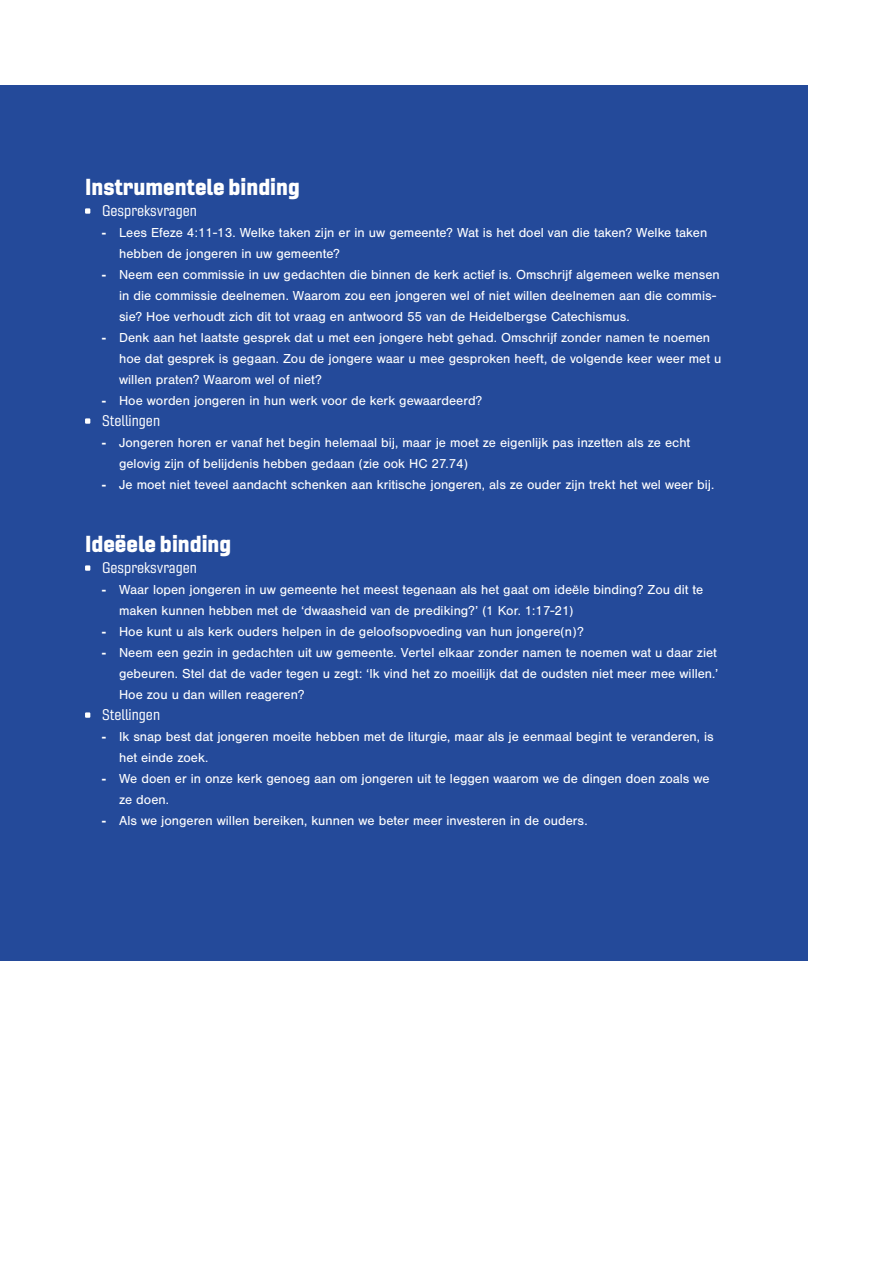
<style>
.page{position:relative;width:893px;height:1263px;background:#fff}
.page>*{position:absolute;margin:0;border:0;box-sizing:border-box;transform-origin:0 0}
.t1{font:22.5px "Gineso Nor Bla";color:#fff}
.t2{font:15px "Gineso Nor Reg";color:#fff}
.t3{font:13.5px/21px "Nimbus San";color:#fff}
.s1{font-weight:700}
</style>
<div class="page">
<div style="left:0;top:85px;width:808px;height:875px;background:#244a9a"></div>
<svg style="left:85px;top:208px;width:5px;height:6px"></svg>
<svg style="left:85px;top:418px;width:5px;height:6px"></svg>
<svg style="left:85px;top:565px;width:5px;height:6px"></svg>
<svg style="left:85px;top:712px;width:5px;height:6px"></svg>
<h1 class="t1" style="left:85px;top:172px;width:216px">Instrumentele binding</h1>
<p class="t2" style="left:102px;top:201px;width:96px">Gespreksvragen</p>
<p class="t3" style="left:119px;top:222px;width:590px;text-indent:-17px"><span class="s1">-</span> Lees Efeze 4:11-13. Welke taken zijn er in uw gemeente? Wat is het doel van die taken? Welke taken hebben de jongeren in uw gemeente?</p>
<p class="t3" style="left:119px;top:264px;width:602px;text-indent:-17px"><span class="s1">-</span> Neem een commissie in uw gedachten die binnen de kerk actief is. Omschrijf algemeen welke mensen in die commissie deelnemen. Waarom zou een jongeren wel of niet willen deelnemen aan die commis&shy;sie? Hoe verhoudt zich dit tot vraag en antwoord 55 van de Heidelbergse Catechismus.</p>
<p class="t3" style="left:119px;top:327px;width:604px;text-indent:-17px"><span class="s1">-</span> Denk aan het laatste gesprek dat u met een jongere hebt gehad. Omschrijf zonder namen te noemen hoe dat gesprek is gegaan. Zou de jongere waar u mee gesproken heeft, de volgende keer weer met u willen praten? Waarom wel of niet?</p>
<p class="t3" style="left:102px;top:390px;width:382px"><span class="s1">-</span> Hoe worden jongeren in hun werk voor de kerk gewaardeerd?</p>
<p class="t2" style="left:102px;top:411px;width:60px">Stellingen</p>
<p class="t3" style="left:119px;top:432px;width:573px;text-indent:-17px"><span class="s1">-</span> Jongeren horen er vanaf het begin helemaal bij, maar je moet ze eigenlijk pas inzetten als ze echt gelovig zijn of belijdenis hebben gedaan (zie ook HC 27.74)</p>
<p class="t3" style="left:102px;top:474px;width:614px"><span class="s1">-</span> Je moet niet teveel aandacht schenken aan kritische jongeren, als ze ouder zijn trekt het wel weer bij.</p>
<h1 class="t1" style="left:85px;top:529px;width:148px">Ideëele binding</h1>
<p class="t2" style="left:102px;top:558px;width:96px">Gespreksvragen</p>
<p class="t3" style="left:119px;top:579px;width:586px;text-indent:-17px"><span class="s1">-</span> Waar lopen jongeren in uw gemeente het meest tegenaan als het gaat om ideële binding? Zou dit te maken kunnen hebben met de ‘dwaasheid van de prediking?’ (1 Kor. 1:17-21)</p>
<p class="t3" style="left:102px;top:621px;width:483px"><span class="s1">-</span> Hoe kunt u als kerk ouders helpen in de geloofsopvoeding van hun jongere(n)?</p>
<p class="t3" style="left:119px;top:642px;width:601px;text-align:justify;text-indent:-17px"><span class="s1">-</span> Neem een gezin in gedachten uit uw gemeente. Vertel elkaar zonder namen te noemen wat u daar ziet gebeuren. Stel dat de vader tegen u zegt: ‘Ik vind het zo moeilijk dat de oudsten niet meer mee willen.’ Hoe zou u dan willen reageren?</p>
<p class="t2" style="left:102px;top:705px;width:60px">Stellingen</p>
<p class="t3" style="left:119px;top:726px;width:596px;text-indent:-17px"><span class="s1">-</span> Ik snap best dat jongeren moeite hebben met de liturgie, maar als je eenmaal begint te veranderen, is het einde zoek.</p>
<p class="t3" style="left:119px;top:768px;width:592px;text-indent:-17px"><span class="s1">-</span> We doen er in onze kerk genoeg aan om jongeren uit te leggen waarom we de dingen doen zoals we ze doen.</p>
<p class="t3" style="left:102px;top:810px;width:487px"><span class="s1">-</span> Als we jongeren willen bereiken, kunnen we beter meer investeren in de ouders.</p>
</div>
